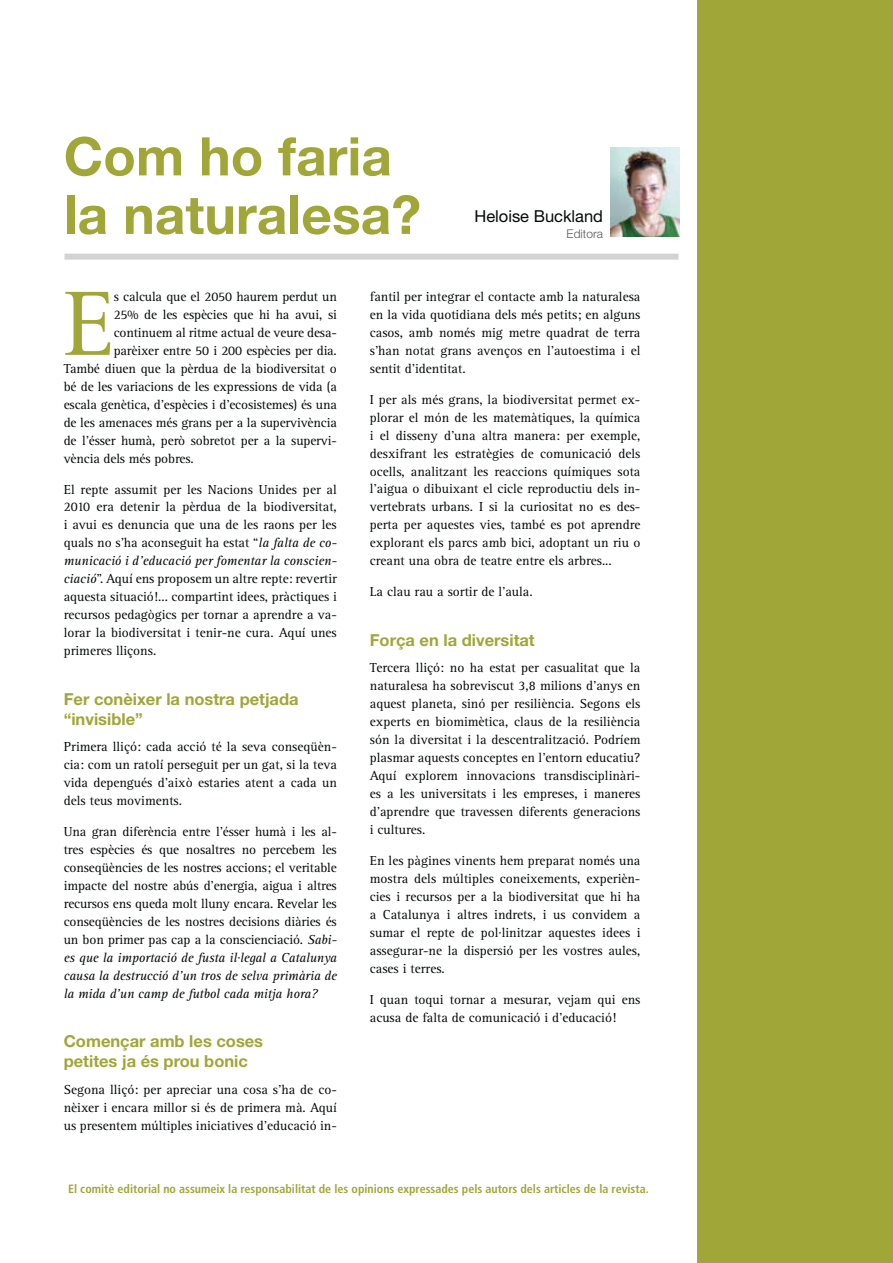
<style>
.page{position:relative;width:893px;height:1263px;background:#fff}
.page>*{position:absolute;margin:0;border:0;box-sizing:border-box;transform-origin:0 0}
.t1{font:94.5px "Rotis Serif";color:#a0a637}
.t2{font:700 53.25px/58.5px "Helvetica Neue";color:#a0a637}
.t3{font:700 16.5px/19.8px "Helvetica Neue";color:#a0a637}
.t4{font:16.5px "Helvetica Neue";color:#040809}
.t5{font:13.5px/18px "Rotis Serif";color:#040809;text-align:justify}
.t6{font:700 condensed 12px "Frutiger";color:#a0a637}
.t7{font:300 12px "Helvetica Neue";color:#58595b}
.s1{font-style:italic}
</style>
<div class="page">
<div style="left:697px;top:0;width:196px;height:1263px;background:#a0a637"></div>
<img style="left:610px;top:148px;width:69px;height:88px">
<div style="left:65px;top:254px;width:613px;height:6px;background:#d2d3d4"></div>
<h2 class="t2" style="left:64px;top:132px;width:359px">Com ho faria la naturalesa?</h2>
<p class="t4" style="left:474px;top:207px;width:130px">Heloise Buckland</p>
<p class="t7" style="left:567px;top:230px;width:38px">Editora</p>
<h1 class="t1" style="left:64px;top:289px;width:52px">E</h1>
<p class="t5" style="left:114px;top:289px;width:225px">s calcula que el 2050 haurem perdut un</p>
<p class="t5" style="left:114px;top:307px;width:225px">25% de les espècies que hi ha avui, si</p>
<p class="t5" style="left:114px;top:325px;width:225px">continuem al ritme actual de veure desa-</p>
<p class="t5" style="left:114px;top:343px;width:225px">parèixer entre 50 i 200 espècies per dia.</p>
<p class="t5" style="left:64px;top:361px;width:275px">També diuen que la pèrdua de la biodiversitat o</p>
<p class="t5" style="left:64px;top:379px;width:275px">bé de les variacions de les expressions de vida (a</p>
<p class="t5" style="left:64px;top:397px;width:275px">escala genètica, d’espècies i d’ecosistemes) és una</p>
<p class="t5" style="left:64px;top:415px;width:275px">de les amenaces més grans per a la supervivència</p>
<p class="t5" style="left:64px;top:433px;width:275px">de l’ésser humà, però sobretot per a la supervi-</p>
<p class="t5" style="left:64px;top:450px;width:132px">vència dels més pobres.</p>
<p class="t5" style="left:64px;top:481px;width:275px">El repte assumit per les Nacions Unides per al 2010 era detenir la pèrdua de la biodiversitat, i avui es denuncia que una de les raons per les quals no s’ha aconseguit ha estat “<span class="s1">la falta de co&shy;municació i d’educació per fomentar la conscien&shy;ciació</span>”. Aquí ens proposem un altre repte: revertir aquesta situació!... compartint idees, pràctiques i recursos pedagògics per tornar a aprendre a va&shy;lorar la biodiversitat i tenir-ne cura. Aquí unes primeres lliçons.</p>
<p class="t3" style="left:64px;top:691px;width:236px">Fer conèixer la nostra petjada “invisible”</p>
<p class="t5" style="left:64px;top:739px;width:275px">Primera lliçó: cada acció té la seva conseqüèn&shy;cia: com un ratolí perseguit per un gat, si la teva vida depengués d’això estaries atent a cada un dels teus moviments.</p>
<p class="t5" style="left:64px;top:824px;width:275px">Una gran diferència entre l’ésser humà i les al&shy;tres espècies és que nosaltres no percebem les conseqüències de les nostres accions; el veritable impacte del nostre abús d’energia, aigua i altres recursos ens queda molt lluny encara. Revelar les conseqüències de les nostres decisions diàries és un bon primer pas cap a la conscienciació. <span class="s1">Sabi&shy;es que la importació de fusta il·legal a Catalunya causa la destrucció d’un tros de selva primària de la mida d’un camp de futbol cada mitja hora?</span></p>
<p class="t3" style="left:64px;top:1033px;width:201px">Començar amb les coses petites ja és prou bonic</p>
<p class="t5" style="left:64px;top:1082px;width:275px">Segona lliçó: per apreciar una cosa s’ha de co&shy;nèixer i encara millor si és de primera mà. Aquí us presentem múltiples iniciatives d’educació in-</p>
<p class="t5" style="left:370px;top:289px;width:272px">fantil per integrar el contacte amb la naturalesa en la vida quotidiana dels més petits; en alguns casos, amb només mig metre quadrat de terra s’han notat grans avenços en l’autoestima i el sentit d’identitat.</p>
<p class="t5" style="left:370px;top:391px;width:272px">I per als més grans, la biodiversitat permet ex&shy;plorar el món de les matemàtiques, la química i el disseny d’una altra manera: per exemple, desxifrant les estratègies de comunicació dels ocells, analitzant les reaccions químiques sota l’aigua o dibuixant el cicle reproductiu dels in&shy;vertebrats urbans. I si la curiositat no es des&shy;perta per aquestes vies, també es pot aprendre explorant els parcs amb bici, adoptant un riu o creant una obra de teatre entre els arbres...</p>
<p class="t5" style="left:370px;top:584px;width:164px">La clau rau a sortir de l’aula.</p>
<p class="t3" style="left:370px;top:632px;width:166px">Força en la diversitat</p>
<p class="t5" style="left:370px;top:660px;width:272px">Tercera lliçó: no ha estat per casualitat que la naturalesa ha sobreviscut 3,8 milions d’anys en aquest planeta, sinó per resiliència. Segons els experts en biomimètica, claus de la resiliència són la diversitat i la descentralització. Podríem plasmar aquests conceptes en l’entorn educatiu?<br>Aquí explorem innovacions transdisciplinàri&shy;es a les universitats i les empreses, i maneres d’aprendre que travessen diferents generacions i cultures.</p>
<p class="t5" style="left:370px;top:853px;width:272px">En les pàgines vinents hem preparat només una mostra dels múltiples coneixements, experièn&shy;cies i recursos per a la biodiversitat que hi ha a Catalunya i altres indrets, i us convidem a sumar el repte de pol·linitzar aquestes idees i assegurar-ne la dispersió per les vostres aules, cases i terres.</p>
<p class="t5" style="left:370px;top:991px;width:272px">I quan toqui tornar a mesurar, vejam qui ens acusa de falta de comunicació i d’educació!</p>
<p class="t6" style="left:68px;top:1184px;width:582px">El comitè editorial no assumeix la responsabilitat de les opinions expressades pels autors dels articles de la revista.</p>
</div>
